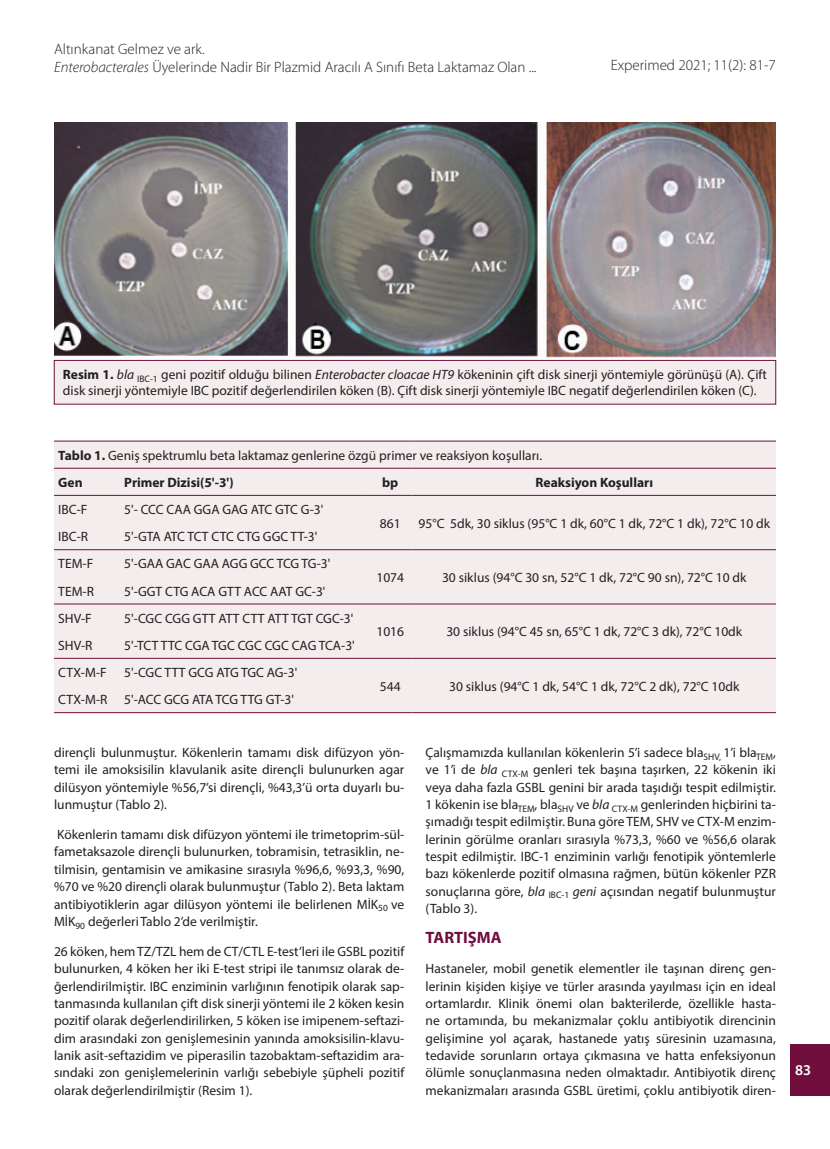
<style>
.page{position:relative;width:830px;height:1149px;background:#fff}
.page>*{position:absolute;margin:0;border:0;box-sizing:border-box;transform-origin:0 0}
.t1{font:700 16.5px "Myriad Pro";color:#700f3d}
.t2{font:300 15px/18px "Myriad Pro";color:#231f20}
.t3{font:600 15px "Myriad Pro";color:#fff}
.t4{font:13.5px/17.4px "Myriad Pro";color:#231f20;text-align:justify}
.t5{font:700 13.5px "Myriad Pro";color:#231f20}
.t6{font:13.5px "Myriad Pro";letter-spacing:-.02em;color:#231f20}
.s1{font-style:italic}
.s2{font-weight:700}
</style>
<div class="page">
<div style="left:790px;top:1043px;width:39px;height:52px;background:#700f3d"></div>
<img style="left:54px;top:122px;width:721px;height:235px">
<div style="left:54px;top:360px;width:721px;height:44px;background:#f3eded"></div>
<div style="left:54px;top:360px;width:721px;height:44px;border:1px solid #700f3d"></div>
<div style="left:54px;top:441px;width:721px;height:271px;background:#f3eded"></div>
<hr style="left:54px;top:712px;width:66px;height:1px;background:#700f3d">
<hr style="left:120px;top:712px;width:248px;height:1px;background:#700f3d">
<hr style="left:54px;top:440px;width:66px;height:1px;background:#700f3d">
<hr style="left:120px;top:440px;width:248px;height:1px;background:#700f3d">
<hr style="left:368px;top:440px;width:44px;height:1px;background:#700f3d">
<hr style="left:412px;top:440px;width:363px;height:1px;background:#700f3d">
<hr style="left:54px;top:468px;width:66px;height:1px;background:#700f3d">
<hr style="left:120px;top:468px;width:248px;height:1px;background:#700f3d">
<hr style="left:368px;top:468px;width:44px;height:1px;background:#700f3d">
<hr style="left:412px;top:468px;width:363px;height:1px;background:#700f3d">
<hr style="left:54px;top:495px;width:66px;height:1px;background:#700f3d">
<hr style="left:120px;top:495px;width:248px;height:1px;background:#700f3d">
<hr style="left:368px;top:495px;width:44px;height:1px;background:#700f3d">
<hr style="left:412px;top:495px;width:363px;height:1px;background:#700f3d">
<hr style="left:368px;top:549px;width:44px;height:1px;background:#700f3d">
<hr style="left:412px;top:549px;width:363px;height:1px;background:#700f3d">
<hr style="left:412px;top:603px;width:363px;height:1px;background:#700f3d">
<hr style="left:412px;top:658px;width:363px;height:1px;background:#700f3d">
<hr style="left:412px;top:712px;width:363px;height:1px;background:#700f3d">
<hr style="left:368px;top:712px;width:44px;height:1px;background:#700f3d">
<hr style="left:368px;top:603px;width:44px;height:1px;background:#700f3d">
<hr style="left:368px;top:658px;width:44px;height:1px;background:#700f3d">
<hr style="left:54px;top:549px;width:66px;height:1px;background:#700f3d">
<hr style="left:120px;top:549px;width:248px;height:1px;background:#700f3d">
<hr style="left:54px;top:603px;width:66px;height:1px;background:#700f3d">
<hr style="left:120px;top:603px;width:248px;height:1px;background:#700f3d">
<hr style="left:54px;top:658px;width:66px;height:1px;background:#700f3d">
<hr style="left:120px;top:658px;width:248px;height:1px;background:#700f3d">
<p class="t2" style="left:54px;top:40px;width:484px">Altınkanat Gelmez ve ark.<br><span class="s1">Enterobacterales</span> Üyelerinde Nadir Bir Plazmid Aracılı A Sınıfı Beta Laktamaz Olan ...</p>
<p class="t2" style="left:610px;top:55px;width:167px">Experimed 2021; 11(2): 81-7</p>
<p class="t4" style="left:63px;top:366px;width:705px;line-height:16.2px"><span class="s2">Resim 1.</span> <span class="s1">bla</span> <sub>IBC-1</sub> geni pozitif olduğu bilinen <span class="s1">Enterobacter cloacae HT9</span> kökeninin çift disk sinerji yöntemiyle görünüşü (A). Çift disk sinerji yöntemiyle IBC pozitif değerlendirilen köken (B). Çift disk sinerji yöntemiyle IBC negatif değerlendirilen köken (C).</p>
<p class="t4" style="left:58px;top:441px;width:485px;line-height:27.2px"><span class="s2">Tablo 1.</span> Geniş spektrumlu beta laktamaz genlerine özgü primer ve reaksiyon koşulları.<br><span class="s2">Gen</span></p>
<p class="t5" style="left:124px;top:473px;width:111px">Primer Dizisi(5'-3')</p>
<p class="t5" style="left:382px;top:473px;width:18px">bp</p>
<p class="t5" style="left:535px;top:473px;width:119px">Reaksiyon Koşulları</p>
<p class="t4" style="left:58px;top:500px;width:31px">IBC-F</p>
<p class="t4" style="left:124px;top:500px;width:200px">5'- CCC CAA GGA GAG ATC GTC G-3'</p>
<p class="t4" style="left:58px;top:527px;width:31px">IBC-R</p>
<p class="t4" style="left:124px;top:527px;width:194px">5'-GTA ATC TCT CTC CTG GGC TT-3'</p>
<p class="t4" style="left:58px;top:554px;width:37px">TEM-F</p>
<p class="t4" style="left:124px;top:554px;width:207px">5'-GAA GAC GAA AGG GCC TCG TG-3'</p>
<p class="t4" style="left:58px;top:582px;width:37px">TEM-R</p>
<p class="t4" style="left:124px;top:582px;width:203px">5'-GGT CTG ACA GTT ACC AAT GC-3'</p>
<p class="t4" style="left:58px;top:609px;width:35px">SHV-F</p>
<p class="t4" style="left:124px;top:609px;width:230px">5'-CGC CGG GTT ATT CTT ATT TGT CGC-3'</p>
<p class="t4" style="left:58px;top:636px;width:36px">SHV-R</p>
<p class="t4" style="left:124px;top:636px;width:232px">5'-TCT TTC CGA TGC CGC CGC CAG TCA-3'</p>
<p class="t4" style="left:58px;top:663px;width:50px">CTX-M-F</p>
<p class="t4" style="left:124px;top:663px;width:174px">5'-CGC TTT GCG ATG TGC AG-3'</p>
<p class="t6" style="left:58px;top:691px;width:237px">CTX-M-R 5'-ACC GCG ATA TCG TTG GT-3'</p>
<p class="t4" style="left:380px;top:514px;width:22px">861</p>
<p class="t4" style="left:418px;top:514px;width:353px">95°C 5dk, 30 siklus (95°C 1 dk, 60°C 1 dk, 72°C 1 dk), 72°C 10 dk</p>
<p class="t4" style="left:376px;top:568px;width:29px">1074</p>
<p class="t4" style="left:442px;top:568px;width:306px">30 siklus (94°C 30 sn, 52°C 1 dk, 72°C 90 sn), 72°C 10 dk</p>
<p class="t4" style="left:376px;top:622px;width:29px">1016</p>
<p class="t4" style="left:446px;top:622px;width:297px">30 siklus (94°C 45 sn, 65°C 1 dk, 72°C 3 dk), 72°C 10dk</p>
<p class="t4" style="left:380px;top:677px;width:22px">544</p>
<p class="t4" style="left:449px;top:677px;width:291px">30 siklus (94°C 1 dk, 54°C 1 dk, 72°C 2 dk), 72°C 10dk</p>
<p class="t4" style="left:54px;top:743px;width:351px">dirençli bulunmuştur. Kökenlerin tamamı disk difüzyon yön&shy;temi ile amoksisilin klavulanik asite dirençli bulunurken agar dilüsyon yöntemiyle %56,7’si dirençli, %43,3’ü orta duyarlı bu&shy;lunmuştur (Tablo 2).</p>
<p class="t4" style="left:54px;top:825px;width:351px">Kökenlerin tamamı disk difüzyon yöntemi ile trimetoprim-sül&shy;fametaksazole dirençli bulunurken, tobramisin, tetrasiklin, ne&shy;tilmisin, gentamisin ve amikasine sırasıyla %96,6, %93,3, %90, %70 ve %20 dirençli olarak bulunmuştur (Tablo 2). Beta laktam antibiyotiklerin agar dilüsyon yöntemi ile belirlenen MİK<sub>50</sub> ve MİK<sub>90</sub> değerleriTablo 2’de verilmiştir.</p>
<p class="t4" style="left:54px;top:942px;width:351px">26 köken, hem TZ/TZL hem de CT/CTL E-test’leri ile GSBL pozitif bulunurken, 4 köken her iki E-test stripi ile tanımsız olarak de&shy;ğerlendirilmiştir. IBC enziminin varlığının fenotipik olarak sap&shy;tanmasında kullanılan çift disk sinerji yöntemi ile 2 köken kesin pozitif olarak değerlendirilirken, 5 köken ise imipenem-seftazi&shy;dim arasındaki zon genişlemesinin yanında amoksisilin-klavu&shy;lanik asit-seftazidim ve piperasilin tazobaktam-seftazidim ara&shy;sındaki zon genişlemelerinin varlığı sebebiyle şüpheli pozitif olarak değerlendirilmiştir (Resim 1).</p>
<p class="t4" style="left:425px;top:743px;width:351px">Çalışmamızda kullanılan kökenlerin 5’i sadece bla<sub>SHV,</sub> 1’i bla<sub>TEM</sub>, ve 1’i de <span class="s1">bla</span> <sub>CTX-M</sub> genleri tek başına taşırken, 22 kökenin iki veya daha fazla GSBL genini bir arada taşıdığı tespit edilmiştir.<br>1 kökenin ise bla<sub>TEM</sub>, bla<sub>SHV</sub> ve <span class="s1">bla</span> <sub>CTX-M</sub> genlerinden hiçbirini ta&shy;şımadığı tespit edilmiştir. Buna göre TEM, SHV ve CTX-M enzim&shy;lerinin görülme oranları sırasıyla %73,3, %60 ve %56,6 olarak tespit edilmiştir. IBC-1 enziminin varlığı fenotipik yöntemlerle bazı kökenlerde pozitif olmasına rağmen, bütün kökenler PZR sonuçlarına göre, <span class="s1">bla</span> <sub>IBC-1</sub> <span class="s1">geni</span> açısından negatif bulunmuştur (Tablo 3).</p>
<p class="t1" style="left:425px;top:926px;width:77px">TARTIŞMA</p>
<p class="t4" style="left:425px;top:959px;width:351px">Hastaneler, mobil genetik elementler ile taşınan direnç gen&shy;lerinin kişiden kişiye ve türler arasında yayılması için en ideal ortamlardır. Klinik önemi olan bakterilerde, özellikle hasta&shy;ne ortamında, bu mekanizmalar çoklu antibiyotik direncinin gelişimine yol açarak, hastanede yatış süresinin uzamasına, tedavide sorunların ortaya çıkmasına ve hatta enfeksiyonun ölümle sonuçlanmasına neden olmaktadır. Antibiyotik direnç mekanizmaları arasında GSBL üretimi, çoklu antibiyotik diren-</p>
<p class="t3" style="left:794px;top:1060px;width:18px">83</p>
</div>
